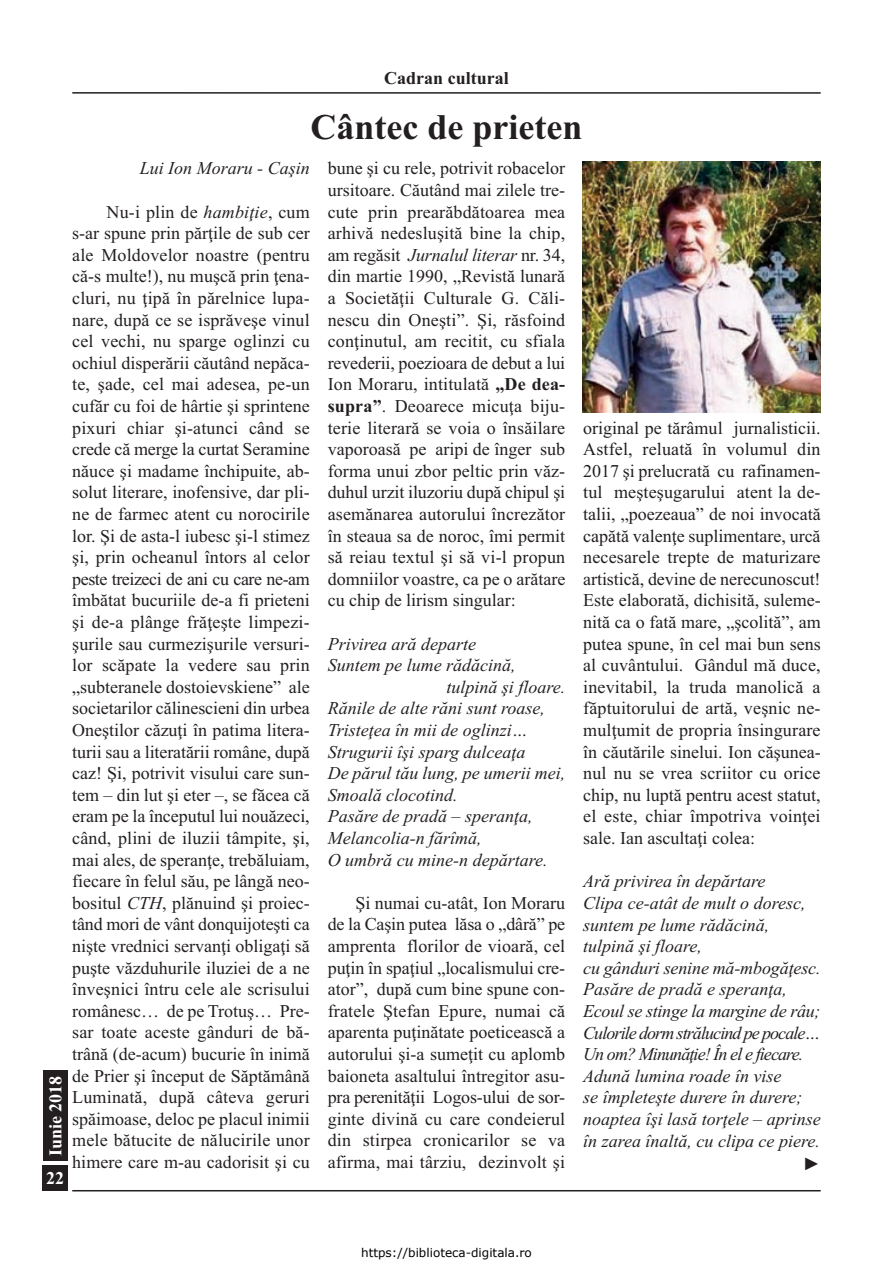
<style>
.page{position:relative;width:893px;height:1263px;background:#fff}
.page>*{position:absolute;margin:0;border:0;box-sizing:border-box;transform-origin:0 0}
.t1{font:700 36px "Times New Roman";color:#231f20}
.t2{font:18px/21.6px "Times New Roman";letter-spacing:.01em;color:#231f20;text-align:justify}
.t3{font:italic 18px/21.6px "Times New Roman";color:#231f20}
.t4{font:700 18px "Times New Roman";color:#231f20}
.t5{font:700 18px "Times New Roman";color:#fff}
.t6{font:12px "Verdana";color:#000}
.s1{font-style:italic}
.s2{font-weight:700}
</style>
<div class="page">
<div style="left:43px;top:1165px;width:25px;height:26px;background:#231f20"></div>
<div style="left:43px;top:1070px;width:25px;height:91px;background:#231f20"></div>
<hr style="left:72px;top:1190px;width:749px;height:1px;background:#231f20">
<hr style="left:72px;top:92px;width:749px;height:2px;background:#231f20">
<img style="left:582px;top:162px;width:239px;height:251px">
<p class="t4" style="left:384px;top:68px;width:126px">Cadran cultural</p>
<p class="t5" style="left:45px;top:1156px;width:82px;rotate:-90deg">Iunie 2018</p>
<p class="t5" style="left:46px;top:1167px;width:19px">22</p>
<h1 class="t1" style="left:310px;top:105px;width:273px">Cântec de prieten</h1>
<p class="t3" style="left:140px;top:157px;width:172px">Lui Ion Moraru - Caşin</p>
<p class="t2" style="left:72px;top:201px;width:239px;text-indent:34px">Nu-i plin de <span class="s1">hambiţie</span>, cum s-ar spune prin părţile de sub cer ale Moldovelor noastre (pentru că-s multe!), nu muşcă prin ţena&shy;cluri, nu ţipă în părelnice lupa&shy;nare, după ce se isprăveşe vinul cel vechi, nu sparge oglinzi cu ochiul disperării căutând nepăca&shy;te, şade, cel mai adesea, pe-un cufăr cu foi de hârtie şi sprintene pixuri chiar şi-atunci când se crede că merge la curtat Seramine năuce şi madame închipuite, ab&shy;solut literare, inofensive, dar pli&shy;ne de farmec atent cu norocirile lor. Şi de asta-l iubesc şi-l stimez şi, prin ocheanul întors al celor peste treizeci de ani cu care ne-am îmbătat bucuriile de-a fi prieteni şi de-a plânge frăţeşte limpezi&shy;şurile sau curmezişurile versuri&shy;lor scăpate la vedere sau prin „subteranele dostoievskiene” ale societarilor călinescieni din urbea Oneştilor căzuţi în patima litera&shy;turii sau a literatării române, după caz! Şi, potrivit visului care sun&shy;tem – din lut şi eter –, se făcea că eram pe la începutul lui nouăzeci, când, plini de iluzii tâmpite, şi, mai ales, de speranţe, trebăluiam, fiecare în felul său, pe lângă neo&shy;bositul <span class="s1">CTH</span>, plănuind şi proiec&shy;tând mori de vânt donquijoteşti ca nişte vrednici servanţi obligaţi să puşte văzduhurile iluziei de a ne înveşnici întru cele ale scrisului românesc… de pe Trotuş… Pre&shy;sar toate aceste gânduri de bă&shy;trână (de-acum) bucurie în inimă de Prier şi început de Săptămână Luminată, după câteva geruri spăimoase, deloc pe placul inimii mele bătucite de nălucirile unor himere care m-au cadorisit şi cu</p>
<p class="t2" style="left:328px;top:157px;width:239px">bune şi cu rele, potrivit robacelor ursitoare. Căutând mai zilele tre&shy;cute prin prearăbdătoarea mea arhivă nedesluşită bine la chip, am regăsit <span class="s1">Jurnalul literar</span> nr. 34, din martie 1990, „Revistă lunară a Societăţii Culturale G. Căli&shy;nescu din Oneşti”. Şi, răsfoind conţinutul, am recitit, cu sfiala revederii, poezioara de debut a lui Ion Moraru, intitulată <span class="s2">„De dea&shy;supra”</span>. Deoarece micuţa biju&shy;terie literară se voia o însăilare vaporoasă pe aripi de înger sub forma unui zbor peltic prin văz&shy;duhul urzit iluzoriu după chipul şi asemănarea autorului încrezător în steaua sa de noroc, îmi permit să reiau textul şi să vi-l propun domniilor voastre, ca pe o arătare cu chip de lirism singular:</p>
<p class="t3" style="left:328px;top:633px;width:150px">Privirea ară departe</p>
<p class="t3" style="left:328px;top:654px;width:189px">Suntem pe lume rădăcină,</p>
<p class="t3" style="left:446px;top:676px;width:120px">tulpină şi floare.</p>
<p class="t3" style="left:328px;top:697px;width:219px">Rănile de alte răni sunt roase,</p>
<p class="t3" style="left:328px;top:719px;width:202px">Tristeţea în mii de oglinzi…</p>
<p class="t3" style="left:328px;top:741px;width:199px">Strugurii îşi sparg dulceaţa</p>
<p class="t3" style="left:328px;top:762px;width:239px">De părul tău lung, pe umerii mei,</p>
<p class="t3" style="left:328px;top:784px;width:131px">Smoală clocotind.</p>
<p class="t3" style="left:328px;top:805px;width:206px">Pasăre de pradă – speranţa,</p>
<p class="t3" style="left:328px;top:827px;width:155px">Melancolia-n fărîmă,</p>
<p class="t3" style="left:328px;top:849px;width:221px">O umbră cu mine-n depărtare.</p>
<p class="t2" style="left:328px;top:892px;width:239px;text-indent:28px">Şi numai cu-atât, Ion Moraru de la Caşin putea lăsa o „dâră” pe amprenta florilor de vioară, cel puţin în spaţiul „localismului cre&shy;ator”, după cum bine spune con&shy;fratele Ştefan Epure, numai că aparenta puţinătate poeticească a autorului şi-a sumeţit cu aplomb baioneta asaltului întregitor asu&shy;pra perenităţii Logos-ului de sor&shy;ginte divină cu care condeierul din stirpea cronicarilor se va afirma, mai târziu, dezinvolt şi</p>
<p class="t2" style="left:583px;top:417px;width:239px">original pe tărâmul jurnalisticii.<br>Astfel, reluată în volumul din 2017 şi prelucrată cu rafinamen&shy;tul meşteşugarului atent la de&shy;talii, „poezeaua” de noi invocată capătă valenţe suplimentare, urcă necesarele trepte de maturizare artistică, devine de nerecunoscut!<br>Este elaborată, dichisită, suleme&shy;nită ca o fată mare, „şcolită”, am putea spune, în cel mai bun sens al cuvântului. Gândul mă duce, inevitabil, la truda manolică a făptuitorului de artă, veşnic ne&shy;mulţumit de propria însingurare în căutările sinelui. Ion căşunea&shy;nul nu se vrea scriitor cu orice chip, nu luptă pentru acest statut, el este, chiar împotriva voinţei sale. Ian ascultaţi colea:</p>
<p class="t3" style="left:583px;top:870px;width:239px">Ară privirea în depărtare<br>Clipa ce-atât de mult o doresc, suntem pe lume rădăcină, tulpină şi floare,<br>cu gânduri senine mă-mbogăţesc.<br>Pasăre de pradă e speranţa,<br>Ecoul se stinge la margine de râu;<br>Culorile dorm strălucind pe pocale…<br>Un om? Minunăţie! În el e fiecare.<br>Adună lumina roade în vise<br>se împleteşte durere în durere; noaptea îşi lasă torţele – aprinse în zarea înaltă, cu clipa ce piere.</p>
<p class="t2" style="left:803px;top:1153px;width:19px">►</p>
<p class="t6" style="left:361px;top:1244px;width:172px">https://biblioteca-digitala.ro</p>
</div>
